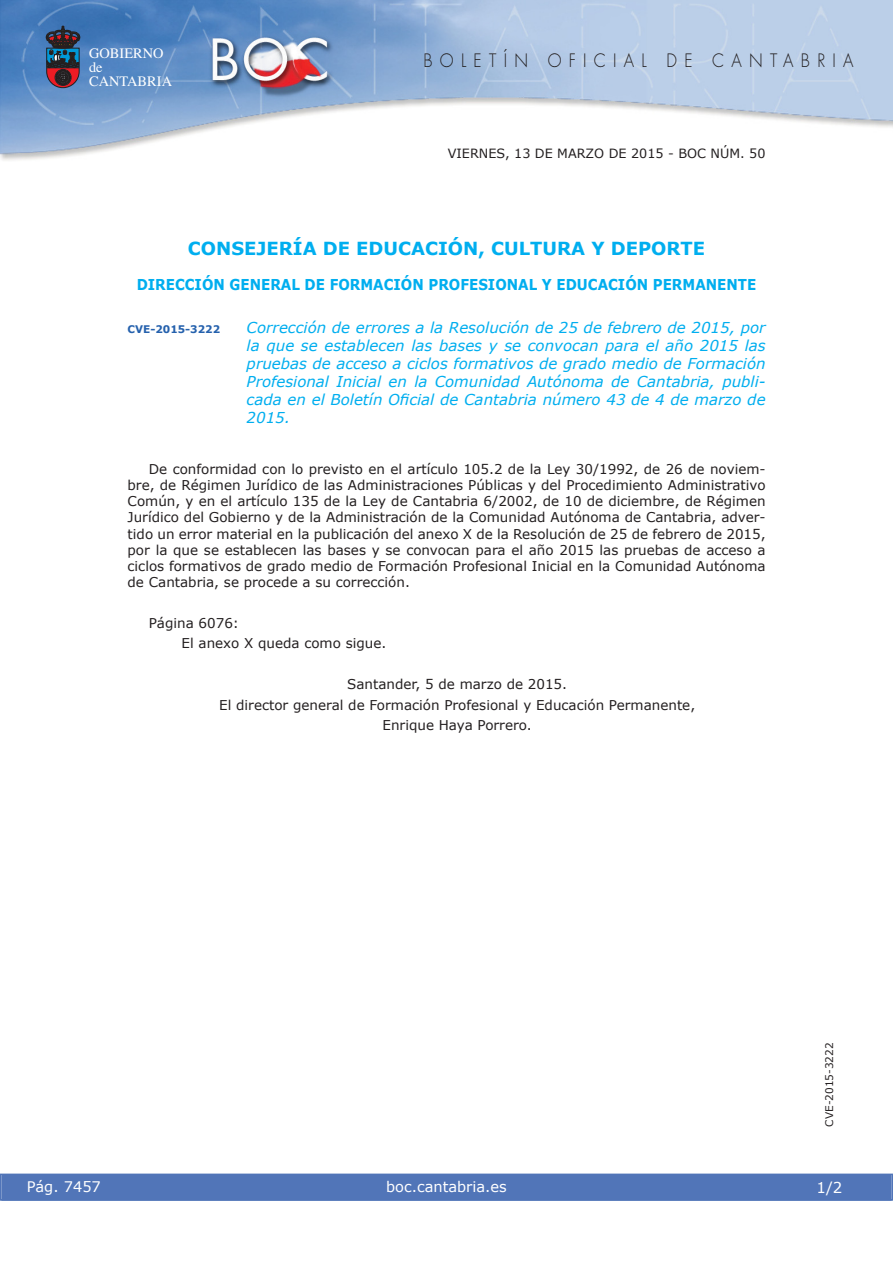
<style>
.page{position:relative;width:893px;height:1263px;background:#fff}
.page>*{position:absolute;margin:0;border:0;box-sizing:border-box;transform-origin:0 0}
.t1{font:700 18px "Verdana";color:#00aeef}
.t2{font:300 18px "Futura";letter-spacing:.45em;color:#231f20;scale:.9 1}
.t3{font:italic 15px/18px "Verdana";color:#00aeef;text-align:justify}
.t4{font:700 15px "Verdana";color:#00aeef;scale:.9 1}
.t5{font:15px "Verdana";color:#fff}
.t6{font:14.55px "Verdana";color:#fff}
.t7{font:14.4px/14.1px "Times";color:#fff}
.t8{font:13.5px/16.2px "Verdana";color:#231f20;text-align:justify}
.t9{font:12.75px "Verdana";color:#231f20}
.t10{font:10.5px "Verdana";color:#231f20}
.t11{font:700 10.5px "Verdana";color:#2561ad}
</style>
<div class="page">
<img style="left:0;top:0;width:893px;height:161px">
<svg style="left:46px;top:26px;width:34px;height:62px;background:#464054"></svg>
<div style="left:1px;top:1174px;width:890px;height:27px;background:#5175b8"></div>
<div style="left:0;top:1174px;width:893px;height:27px;border:1px solid #5175b8"></div>
<p class="t7" style="left:89px;top:47px;width:85px">GOBIERNO de<br>CANTABRIA</p>
<h1 class="t2" style="left:423px;top:52px;width:479px">BOLETÍN OFICIAL DE CANTABRIA</h1>
<p class="t9" style="left:448px;top:145px;width:319px">VIERNES, 13 DE MARZO DE 2015 - BOC NÚM. 50</p>
<h1 class="t1" style="left:188px;top:237px;width:519px">CONSEJERÍA DE EDUCACIÓN, CULTURA Y DEPORTE</h1>
<p class="t4" style="left:137px;top:275px;width:690px">DIRECCIÓN GENERAL DE FORMACIÓN PROFESIONAL Y EDUCACIÓN PERMANENTE</p>
<p class="t11" style="left:128px;top:323px;width:94px">CVE-2015-3222</p>
<p class="t3" style="left:247px;top:319px;width:520px">Corrección de errores a la Resolución de 25 de febrero de 2015, por la que se establecen las bases y se convocan para el año 2015 las pruebas de acceso a ciclos formativos de grado medio de Formación Profesional Inicial en la Comunidad Autónoma de Cantabria, publi&shy;cada en el Boletín Oficial de Cantabria número 43 de 4 de marzo de 2015.</p>
<p class="t8" style="left:128px;top:460px;width:640px;text-indent:21px">De conformidad con lo previsto en el artículo 105.2 de la Ley 30/1992, de 26 de noviem&shy;bre, de Régimen Jurídico de las Administraciones Públicas y del Procedimiento Administrativo Común, y en el artículo 135 de la Ley de Cantabria 6/2002, de 10 de diciembre, de Régimen Jurídico del Gobierno y de la Administración de la Comunidad Autónoma de Cantabria, adver&shy;tido un error material en la publicación del anexo X de la Resolución de 25 de febrero de 2015, por la que se establecen las bases y se convocan para el año 2015 las pruebas de acceso a ciclos formativos de grado medio de Formación Profesional Inicial en la Comunidad Autónoma de Cantabria, se procede a su corrección.</p>
<p class="t8" style="left:182px;top:612px;width:206px;line-height:20.4px;text-indent:-33px">Página 6076:<br>El anexo X queda como sigue.</p>
<p class="t8" style="left:219px;top:674px;width:478px;line-height:20.4px;text-align:center">Santander, 5 de marzo de 2015.<br>El director general de Formación Profesional y Educación Permanente,<br>Enrique Haya Porrero.</p>
<p class="t6" style="left:27px;top:1177px;width:76px">Pág. 7457</p>
<p class="t6" style="left:386px;top:1178px;width:122px">boc.cantabria.es</p>
<p class="t10" style="left:823px;top:1127px;width:86px;rotate:-90deg">CVE-2015-3222</p>
<p class="t5" style="left:816px;top:1178px;width:27px">1/2</p>
</div>
